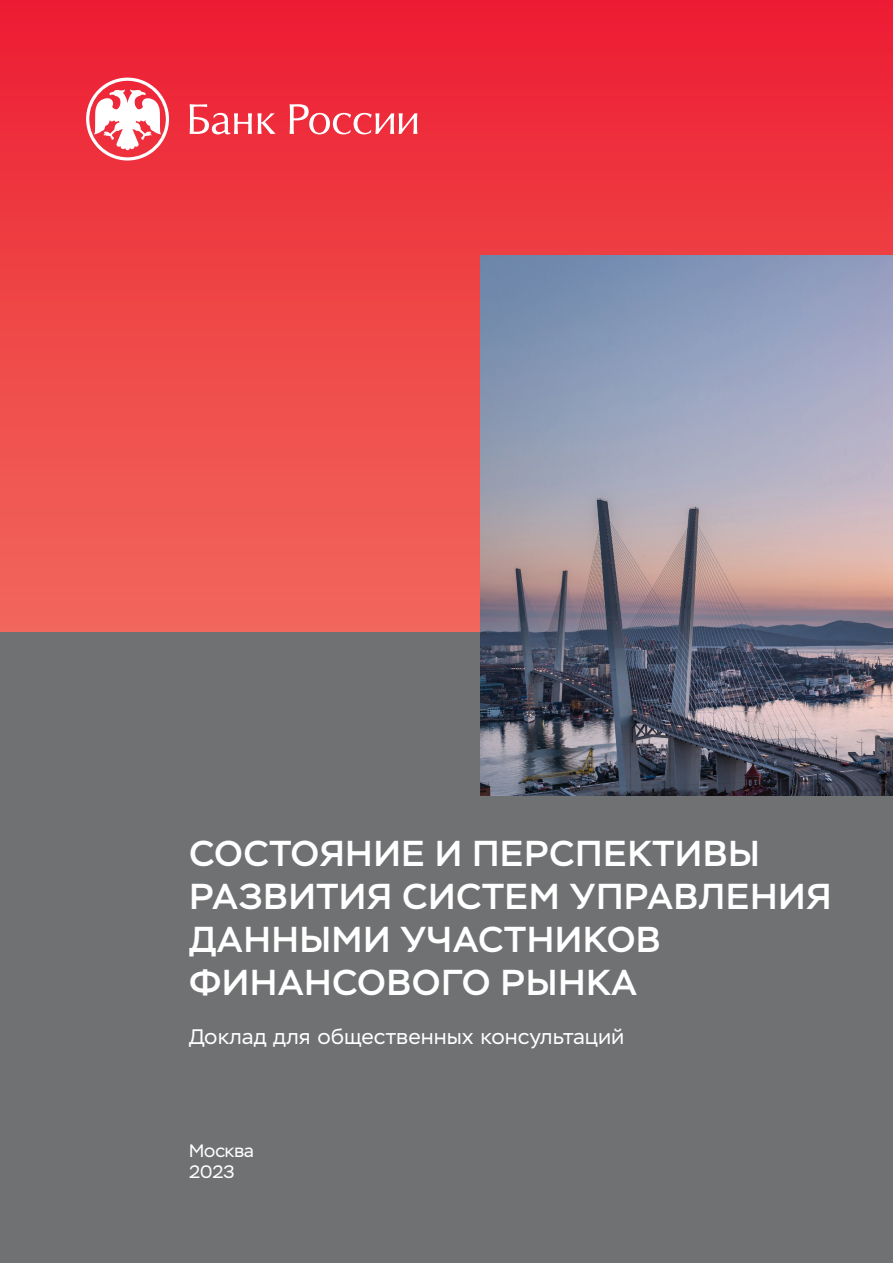
<style>
.page{position:relative;width:893px;height:1263px;background:#fff}
.page>*{position:absolute;margin:0;border:0;box-sizing:border-box;transform-origin:0 0}
.t1{font:500 36px/43.2px "Stem";letter-spacing:.03em;color:#fff}
.t2{font:21px "Stem Text";color:#fff}
.t3{font:18px/21px "Stem";color:#fff}
</style>
<div class="page">
<div style="left:0;top:631px;width:893px;height:632px;background:#6f7172"></div>
<div style="left:0;top:0;width:893px;height:631px;background:linear-gradient(to bottom,#ed1e32,#f1695d)"></div>
<svg style="left:86px;top:78px;width:83px;height:83px"></svg>
<svg style="left:190px;top:104px;width:62px;height:30px"></svg>
<svg style="left:258px;top:113px;width:18px;height:21px"></svg>
<svg style="left:290px;top:104px;width:127px;height:30px"></svg>
<img style="left:480px;top:255px;width:413px;height:540px">
<p class="t1" style="left:189px;top:832px;width:643px">СОСТОЯНИЕ И ПЕРСПЕКТИВЫ<br>РАЗВИТИЯ СИСТЕМ УПРАВЛЕНИЯ<br>ДАННЫМИ УЧАСТНИКОВ<br>ФИНАНСОВОГО РЫНКА</p>
<p class="t2" style="left:189px;top:1024px;width:437px">Доклад для общественных консультаций</p>
<p class="t3" style="left:189px;top:1140px;width:66px">Москва<br>2023</p>
</div>
